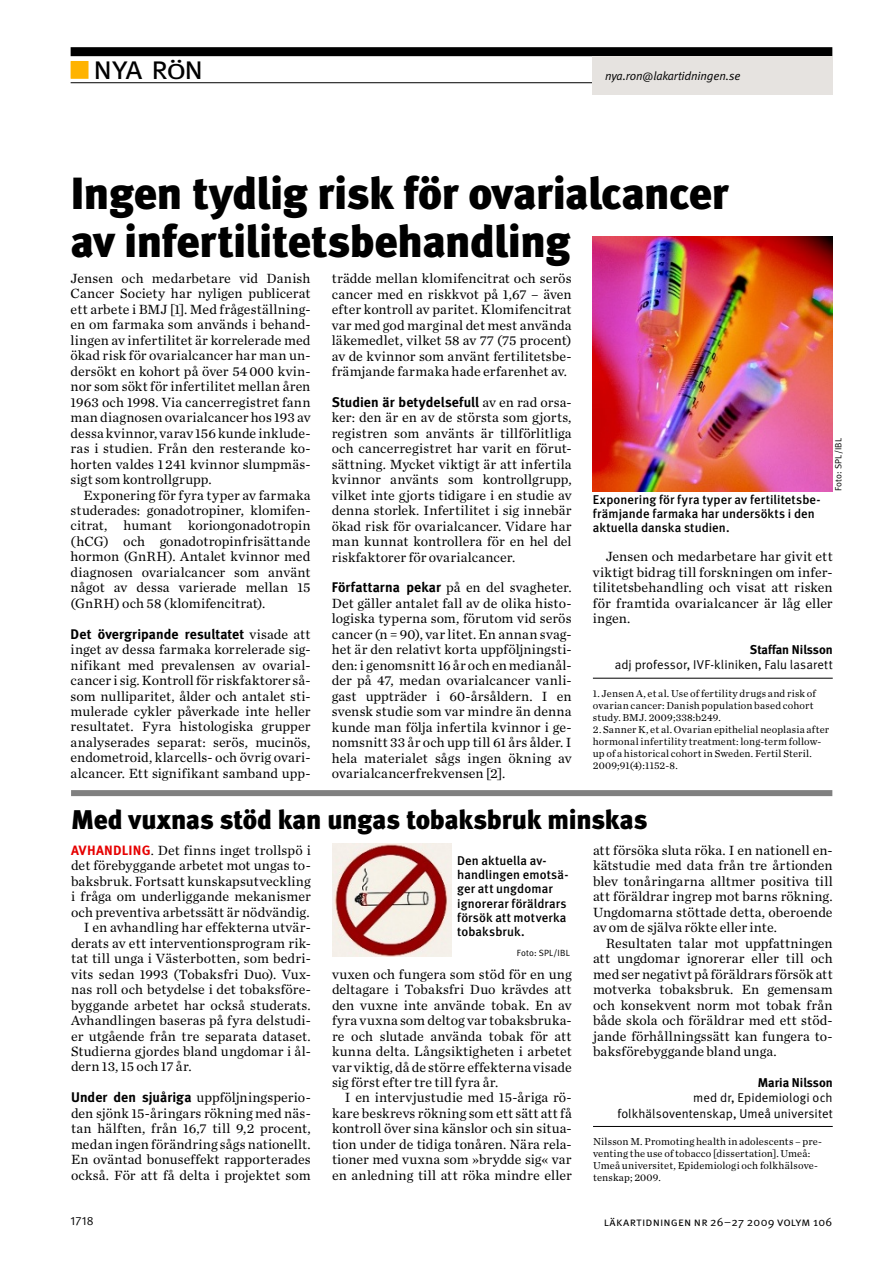
<style>
.page{position:relative;width:894px;height:1263px;background:#fff}
.page>*{position:absolute;margin:0;border:0;box-sizing:border-box;transform-origin:0 0}
.t1{font:45px/48px "Meta LT Black";letter-spacing:-.01em;color:#000}
.t2{font:33px "Meta LT Normal Small Caps";color:#000}
.t3{font:27px "Meta LT Black";letter-spacing:-.01em;color:#000}
.t4{font:13.95px/15.5px "Chronicle LT Text";letter-spacing:.01em;color:#000;text-align:justify}
.t5{font:13.95px "Meta LT Bold";letter-spacing:.005em;color:#000}
.t6{font:12.75px/14.2px "Meta LT Medium";letter-spacing:.01em;color:#000}
.t7{font:12.75px/15.5px "Meta LT Normal";letter-spacing:.01em;color:#000;text-align:right}
.t8{font:12.75px "Meta LT Bold";color:#000}
.t9{font:12px "Meta LT Normal Small Caps";letter-spacing:.02em;color:#000}
.t10{font:italic 12px "Meta LT Normal";letter-spacing:-.01em;color:#000}
.t11{font:12px "Meta LT Normal Utilities";color:#000}
.t12{font:10.5px/12px "Chronicle LT Text";letter-spacing:.02em;color:#000}
.t13{font:9px "Meta LT Normal";letter-spacing:.025em;color:#000}
.s1{color:#ffb300}
.s2{font-size:28.05px}
.s3{font-family:"Chronicle LT Text"}
.s4{font-family:"Meta LT Bold"}
.s5{font-family:"Meta LT Bold Small Caps";font-size:13.5px;color:#e60000}
.s6{font-size:13.5px}
</style>
<div class="page">
<div style="left:71px;top:47px;width:761px;height:9px;background:#000"></div>
<hr style="left:71px;top:82px;width:761px;height:1px;background:#000">
<div style="left:71px;top:61px;width:17px;height:18px;border:2px solid #ffb300"></div>
<div style="left:592px;top:56px;width:240px;height:39px;background:#e6e3e0"></div>
<hr style="left:592px;top:678px;width:240px;height:1px;background:#000">
<img style="left:592px;top:237px;width:240px;height:254px">
<hr style="left:593px;top:1126px;width:239px;height:1px;background:#000">
<img style="left:332px;top:844px;width:119px;height:112px">
<div style="left:71px;top:790px;width:761px;height:6px;background:#808080"></div>
<h2 class="t2" style="left:71px;top:48px;width:134px"><span class="s1">■</span> nya r<span class="s2">ö</span>n</h2>
<p class="t10" style="left:605px;top:69px;width:137px">nya.ron@lakartidningen.se</p>
<h1 class="t1" style="left:71px;top:169px;width:659px">Ingen tydlig risk för ovarialcancer av infertilitetsbehandling</h1>
<p class="t4" style="left:71px;top:270px;width:241px">Jensen och medarbetare vid Danish Cancer Society har nyligen publicerat ett arbete i BMJ [1]. Med frågeställning&shy;en om farmaka som används i behand&shy;lingen av infertilitet är korrelerade med ökad risk för ovarialcancer har man un&shy;dersökt en kohort på över 54000 kvin&shy;nor som sökt för infertilitet mellan åren 1963 och 1998. Via cancerregistret fann man diagnosen ovarialcancer hos 193 av dessa kvinnor, varav 156 kunde inklude&shy;ras i studien. Från den resterande ko&shy;horten valdes 1241 kvinnor slumpmäs&shy;sigt som kontrollgrupp.</p>
<p class="t4" style="left:71px;top:487px;width:241px;text-indent:13px">Exponering för fyra typer av farmaka studerades: gonadotropiner, klomifen&shy;citrat, humant koriongonadotropin (hCG) och gonadotropinfrisättande hormon (GnRH). Antalet kvinnor med diagnosen ovarialcancer som använt något av dessa varierade mellan 15 (GnRH) och 58 (klomifencitrat).</p>
<p class="t5" style="left:71px;top:625px;width:241px">Det övergripande resultatet <span class="s3">visade att</span></p>
<p class="t4" style="left:71px;top:641px;width:241px">inget av dessa farmaka korrelerade sig&shy;nifikant med prevalensen av ovarial&shy;cancer i sig. Kontroll för riskfaktorer så&shy;som nulliparitet, ålder och antalet sti&shy;mulerade cykler påverkade inte heller resultatet. Fyra histologiska grupper analyserades separat: serös, mucinös, endometroid, klarcells- och övrig ovari&shy;alcancer. Ett signifikant samband upp-</p>
<p class="t4" style="left:332px;top:271px;width:241px">trädde mellan klomifencitrat och serös cancer med en riskkvot på 1,67 – även efter kontroll av paritet. Klomifencitrat var med god marginal det mest använda läkemedlet, vilket 58 av 77 (75 procent) av de kvinnor som använt fertilitetsbe&shy;främjande farmaka hade erfarenhet av.</p>
<p class="t5" style="left:332px;top:394px;width:241px">Studien är betydelsefull <span class="s3">av en rad orsa-</span></p>
<p class="t4" style="left:332px;top:410px;width:241px">ker: den är en av de största som gjorts, registren som använts är tillförlitliga och cancerregistret har varit en förut&shy;sättning. Mycket viktigt är att infertila kvinnor använts som kontrollgrupp, vilket inte gjorts tidigare i en studie av denna storlek. Infertilitet i sig innebär ökad risk för ovarialcancer. Vidare har man kunnat kontrollera för en hel del riskfaktorer för ovarialcancer.</p>
<p class="t4" style="left:332px;top:580px;width:241px"><span class="s4">Författarna pekar</span> på en del svagheter.<br>Det gäller antalet fall av de olika histo&shy;logiska typerna som, förutom vid serös cancer (n = 90), var litet. En annan svag&shy;het är den relativt korta uppföljningsti&shy;den: i genomsnitt 16 år och en medianål&shy;der på 47, medan ovarialcancer vanli&shy;gast uppträder i 60-årsåldern. I en svensk studie som var mindre än denna kunde man följa infertila kvinnor i ge&shy;nomsnitt 33 år och upp till 61 års ålder. I hela materialet sågs ingen ökning av ovarialcancerfrekvensen [2].</p>
<p class="t6" style="left:592px;top:492px;width:229px">Exponering för fyra typer av fertilitetsbe&shy;främjande farmaka har undersökts i den aktuella danska studien.</p>
<p class="t13" style="left:832px;top:491px;width:54px;rotate:-90deg">Foto: SPL/IBL</p>
<p class="t4" style="left:592px;top:548px;width:241px;text-indent:13px">Jensen och medarbetare har givit ett viktigt bidrag till forskningen om infer&shy;tilitetsbehandling och visat att risken för framtida ovarialcancer är låg eller ingen.</p>
<p class="t8" style="left:749px;top:642px;width:84px">Staffan Nilsson</p>
<p class="t7" style="left:614px;top:657px;width:219px">adj professor, IVF-kliniken, Falu lasarett</p>
<p class="t12" style="left:592px;top:687px;width:224px">1. Jensen A, et al. Use of fertility drugs and risk of ovarian cancer: Danish population based cohort study. BMJ. 2009;338:b249.</p>
<p class="t12" style="left:592px;top:723px;width:238px">2. Sanner K, et al. Ovarian epithelial neoplasia after hormonal infertility treatment: long-term follow&shy;up of a historical cohort in Sweden. Fertil Steril.<br>2009;91(4):1152-8.</p>
<h3 class="t3" style="left:71px;top:803px;width:577px">Med vuxnas stöd kan ungas tobaksbruk minskas</h3>
<p class="t6" style="left:457px;top:853px;width:113px">Den aktuella av&shy;handlingen emotsä&shy;ger att ungdomar ignorerar föräldrars försök att motverka tobaksbruk.</p>
<p class="t4" style="left:71px;top:842px;width:241px"><span class="s5">AVHANDLING</span><span class="s6">.</span> Det finns inget trollspö i</p>
<p class="t4" style="left:71px;top:857px;width:241px">det förebyggande arbetet mot ungas to-</p>
<p class="t4" style="left:71px;top:873px;width:241px">baksbruk. Fortsatt kunskapsutveckling</p>
<p class="t4" style="left:71px;top:888px;width:241px">i fråga om underliggande mekanismer</p>
<p class="t4" style="left:71px;top:904px;width:240px">och preventiva arbetssätt är nödvändig.</p>
<p class="t4" style="left:84px;top:919px;width:228px">I en avhandling har effekterna utvär-</p>
<p class="t4" style="left:71px;top:935px;width:241px">derats av ett interventionsprogram rik-</p>
<p class="t4" style="left:71px;top:950px;width:241px">tat till unga i Västerbotten, som bedri-</p>
<p class="t4" style="left:71px;top:966px;width:241px">vits sedan 1993 (Tobaksfri Duo). Vux-</p>
<p class="t4" style="left:71px;top:981px;width:241px">nas roll och betydelse i det tobaksföre-</p>
<p class="t4" style="left:71px;top:997px;width:241px">byggande arbetet har också studerats.</p>
<p class="t4" style="left:71px;top:1012px;width:241px">Avhandlingen baseras på fyra delstudi-</p>
<p class="t4" style="left:71px;top:1027px;width:241px">er utgående från tre separata dataset.</p>
<p class="t4" style="left:71px;top:1043px;width:241px">Studierna gjordes bland ungdomar i ål-</p>
<p class="t4" style="left:71px;top:1058px;width:122px">dern 13, 15 och 17 år.</p>
<p class="t4" style="left:71px;top:1089px;width:241px"><span class="s4">Under den sjuåriga</span> uppföljningsperio&shy;den sjönk 15-åringars rökning med näs&shy;tan hälften, från 16,7 till 9,2 procent, medan ingen förändring sågs nationellt.<br>En oväntad bonuseffekt rapporterades också. För att få delta i projektet som</p>
<p class="t4" style="left:593px;top:842px;width:241px">att försöka sluta röka. I en nationell en&shy;kätstudie med data från tre årtionden blev tonåringarna alltmer positiva till att föräldrar ingrep mot barns rökning.<br>Ungdomarna stöttade detta, oberoende av om de själva rökte eller inte.</p>
<p class="t4" style="left:593px;top:935px;width:241px;text-indent:13px">Resultaten talar mot uppfattningen att ungdomar ignorerar eller till och med ser negativt på föräldrars försök att motverka tobaksbruk. En gemensam och konsekvent norm mot tobak från både skola och föräldrar med ett stöd&shy;jande förhållningssätt kan fungera to&shy;baksförebyggande bland unga.</p>
<p class="t8" style="left:757px;top:1074px;width:76px">Maria Nilsson</p>
<p class="t7" style="left:617px;top:1089px;width:217px">med dr, Epidemiologi och folkhälsoventenskap, Umeå universitet</p>
<p class="t12" style="left:593px;top:1135px;width:230px">Nilsson M. Promoting health in adolescents – pre&shy;venting the use of tobacco [dissertation]. Umeå:<br>Umeå universitet, Epidemiologi och folkhälsove&shy;tenskap; 2009.</p>
<p class="t13" style="left:516px;top:947px;width:54px">Foto: SPL/IBL</p>
<p class="t4" style="left:332px;top:966px;width:241px">vuxen och fungera som stöd för en ung deltagare i Tobaksfri Duo krävdes att den vuxne inte använde tobak. En av fyra vuxna som deltog var tobaksbruka&shy;re och slutade använda tobak för att kunna delta. Långsiktigheten i arbetet var viktig, då de större effekterna visade sig först efter tre till fyra år.</p>
<p class="t4" style="left:332px;top:1089px;width:241px;text-indent:13px">I en intervjustudie med 15-åriga rö&shy;kare beskrevs rökning som ett sätt att få kontroll över sina känslor och sin situa&shy;tion under de tidiga tonåren. Nära rela&shy;tioner med vuxna som »brydde sig« var en anledning till att röka mindre eller</p>
<p class="t11" style="left:71px;top:1214px;width:24px">1718</p>
<p class="t9" style="left:603px;top:1214px;width:230px">läkartidningen nr 26–27 2009 volym 106</p>
</div>
